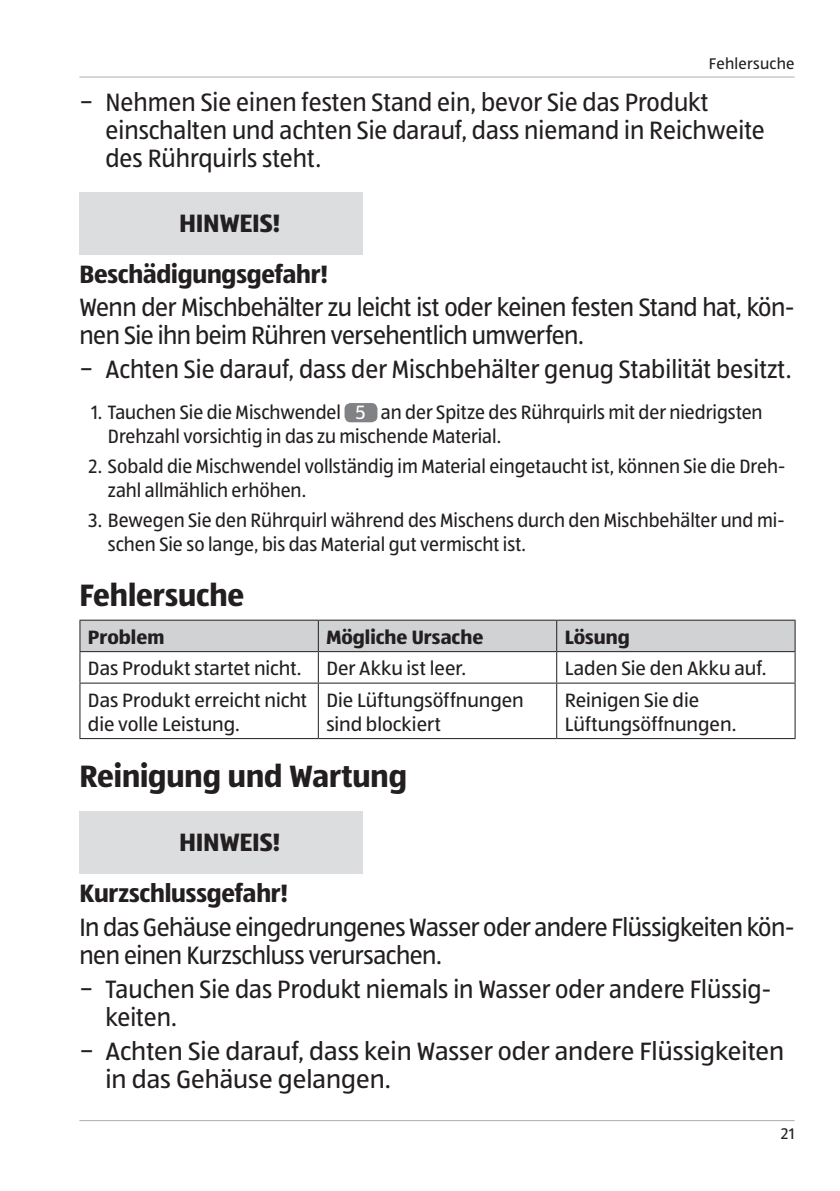
<style>
.page{position:relative;width:840px;height:1191px;background:#fff}
.page>*{position:absolute;margin:0;border:0;box-sizing:border-box;transform-origin:0 0}
.A5_i_Überschrift_1_h{font:700 32px "ALDISUEDOT";color:#231f20;scale:.95 1}
.A5_i_SI_-_Fließtext{font:26px/28px "ALDISUEDOT";color:#231f20;scale:.95 1}
.A5_i_SI_-_Fließtext-2{font:26px/28px "ALDISUEDOT";letter-spacing:-.02em;color:#231f20;scale:.95 1}
.A5_i_SI_-_Fließtext-3{font:26px/28px "ALDISUEDOT";color:#231f20}
.A5_i_SI_-_Signal{font:700 26px "ALDISUEDOT";letter-spacing:-.005em;color:#231f20;scale:.95 1}
.A5_i_SI_-_Signalwort{font:700 26px "ALDISUEDOT";letter-spacing:-.005em;color:#231f20}
.A5_i_Fließtext_plain{font:20px/24px "ALDISUEDOT";color:#231f20;scale:.95 1}
.A5_i_Fließtext_plain-2{font:20px/24px "ALDISUEDOT";color:#231f20}
.A5_i_Fließtext_plain-3{font:700 20px "ALDISUEDOT";color:#231f20}
.t1{font:20px "ALDISUEDOT";color:#fff}
.t2{font:16px "ALDISUEDOT";letter-spacing:.015em;color:#231f20}
</style>
<div class="page">
<hr style="left:79px;top:77px;width:715px;height:1px;background:#adaeb2">
<hr style="left:79px;top:1120px;width:715px;height:1px;background:#adaeb2">
<div style="left:79px;top:192px;width:284px;height:62px;background:#dcdddf"></div>
<div style="left:344px;top:403px;width:33px;height:19px;background:#808285;border-radius:6px"></div>
<div style="left:80px;top:620px;width:714px;height:31px;background:#d1d2d4"></div>
<hr style="left:79px;top:619px;width:239px;height:1px;background:#231f20">
<hr style="left:79px;top:620px;width:1px;height:31px;background:#231f20">
<hr style="left:318px;top:619px;width:238px;height:1px;background:#231f20">
<hr style="left:317px;top:620px;width:1px;height:31px;background:#231f20">
<hr style="left:556px;top:619px;width:239px;height:1px;background:#231f20">
<hr style="left:556px;top:620px;width:1px;height:31px;background:#231f20">
<hr style="left:794px;top:620px;width:1px;height:31px;background:#231f20">
<hr style="left:79px;top:651px;width:239px;height:1px;background:#231f20">
<hr style="left:79px;top:652px;width:1px;height:30px;background:#231f20">
<hr style="left:318px;top:651px;width:238px;height:1px;background:#231f20">
<hr style="left:317px;top:652px;width:1px;height:30px;background:#231f20">
<hr style="left:556px;top:651px;width:239px;height:1px;background:#231f20">
<hr style="left:556px;top:652px;width:1px;height:30px;background:#231f20">
<hr style="left:794px;top:652px;width:1px;height:30px;background:#231f20">
<hr style="left:79px;top:682px;width:239px;height:1px;background:#231f20">
<hr style="left:79px;top:683px;width:1px;height:55px;background:#231f20">
<hr style="left:318px;top:682px;width:238px;height:1px;background:#231f20">
<hr style="left:317px;top:683px;width:1px;height:55px;background:#231f20">
<hr style="left:556px;top:682px;width:239px;height:1px;background:#231f20">
<hr style="left:556px;top:683px;width:1px;height:55px;background:#231f20">
<hr style="left:794px;top:683px;width:1px;height:55px;background:#231f20">
<hr style="left:79px;top:738px;width:239px;height:1px;background:#231f20">
<hr style="left:318px;top:738px;width:238px;height:1px;background:#231f20">
<hr style="left:556px;top:738px;width:239px;height:1px;background:#231f20">
<div style="left:79px;top:811px;width:284px;height:63px;background:#dcdddf"></div>
<p class="t2" style="left:708px;top:53px;width:87px">Fehlersuche</p>
<p class="A5_i_SI_-_Fließtext" style="left:105px;top:87px;width:695px;text-indent:-26px">− Nehmen Sie einen festen Stand ein, bevor Sie das Produkt einschalten und achten Sie darauf, dass niemand in Reichweite des Rührquirls steht.</p>
<p class="A5_i_SI_-_Signalwort" style="left:179px;top:205px;width:103px">HINWEIS!</p>
<p class="A5_i_SI_-_Signal" style="left:79px;top:256px;width:263px">Beschädigungsgefahr!</p>
<p class="A5_i_SI_-_Fließtext-2" style="left:79px;top:293px;width:753px">Wenn der Mischbehälter zu leicht ist oder keinen festen Stand hat, kön&shy;nen Sie ihn beim Rühren versehentlich umwerfen.</p>
<p class="A5_i_SI_-_Fließtext" style="left:79px;top:354px;width:750px">− Achten Sie darauf, dass der Mischbehälter genug Stabilität besitzt.</p>
<p class="A5_i_Fließtext_plain" style="left:91px;top:400px;width:264px">1. Tauchen Sie die Mischwendel</p>
<p class="t1" style="left:355px;top:399px;width:12px">5</p>
<p class="A5_i_Fließtext_plain" style="left:108px;top:400px;width:690px;text-indent:273px">an der Spitze des Rührquirls mit der niedrigsten<br>Drehzahl vorsichtig in das zu mischende Material.</p>
<p class="A5_i_Fließtext_plain" style="left:108px;top:453px;width:714px;text-indent:-19px">2. Sobald die Mischwendel vollständig im Material eingetaucht ist, können Sie die Dreh&shy;zahl allmählich erhöhen.</p>
<p class="A5_i_Fließtext_plain" style="left:108px;top:507px;width:713px;text-indent:-19px">3. Bewegen Sie den Rührquirl während des Mischens durch den Mischbehälter und mi&shy;schen Sie so lange, bis das Material gut vermischt ist.</p>
<p class="A5_i_Überschrift_1_h" style="left:79px;top:573px;width:175px">Fehlersuche</p>
<p class="A5_i_Fließtext_plain-3" style="left:88px;top:623px;width:78px">Problem</p>
<p class="A5_i_Fließtext_plain-3" style="left:326px;top:623px;width:158px">Mögliche Ursache</p>
<p class="A5_i_Fließtext_plain-3" style="left:564px;top:623px;width:67px">Lösung</p>
<p class="A5_i_Fließtext_plain-2" style="left:88px;top:656px;width:215px">Das Produkt startet nicht.</p>
<p class="A5_i_Fließtext_plain-2" style="left:326px;top:656px;width:141px">Der Akku ist leer.</p>
<p class="A5_i_Fließtext_plain-2" style="left:564px;top:656px;width:203px">Laden Sie den Akku auf.</p>
<p class="A5_i_Fließtext_plain-2" style="left:88px;top:687px;width:221px">Das Produkt erreicht nicht die volle Leistung.</p>
<p class="A5_i_Fließtext_plain-2" style="left:326px;top:687px;width:199px">Die Lüftungsöffnungen sind blockiert</p>
<p class="A5_i_Fließtext_plain-2" style="left:564px;top:687px;width:173px">Reinigen Sie die<br>Lüftungsöffnungen.</p>
<p class="A5_i_Überschrift_1_h" style="left:79px;top:754px;width:346px">Reinigung und Wartung</p>
<p class="A5_i_SI_-_Signalwort" style="left:179px;top:825px;width:103px">HINWEIS!</p>
<p class="A5_i_SI_-_Signal" style="left:79px;top:876px;width:221px">Kurzschlussgefahr!</p>
<p class="A5_i_SI_-_Fließtext-2" style="left:79px;top:912px;width:753px">In das Gehäuse eingedrungenes Wasser oder andere Flüssigkeiten kön&shy;nen einen Kurzschluss verursachen.</p>
<p class="A5_i_SI_-_Fließtext" style="left:105px;top:974px;width:701px;text-indent:-26px">− Tauchen Sie das Produkt niemals in Wasser oder andere Flüssig&shy;keiten.</p>
<p class="A5_i_SI_-_Fließtext-3" style="left:105px;top:1036px;width:680px;text-indent:-26px">− Achten Sie darauf, dass kein Wasser oder andere Flüssigkeiten in das Gehäuse gelangen.</p>
<p class="t2" style="left:780px;top:1123px;width:15px">21</p>
</div>
